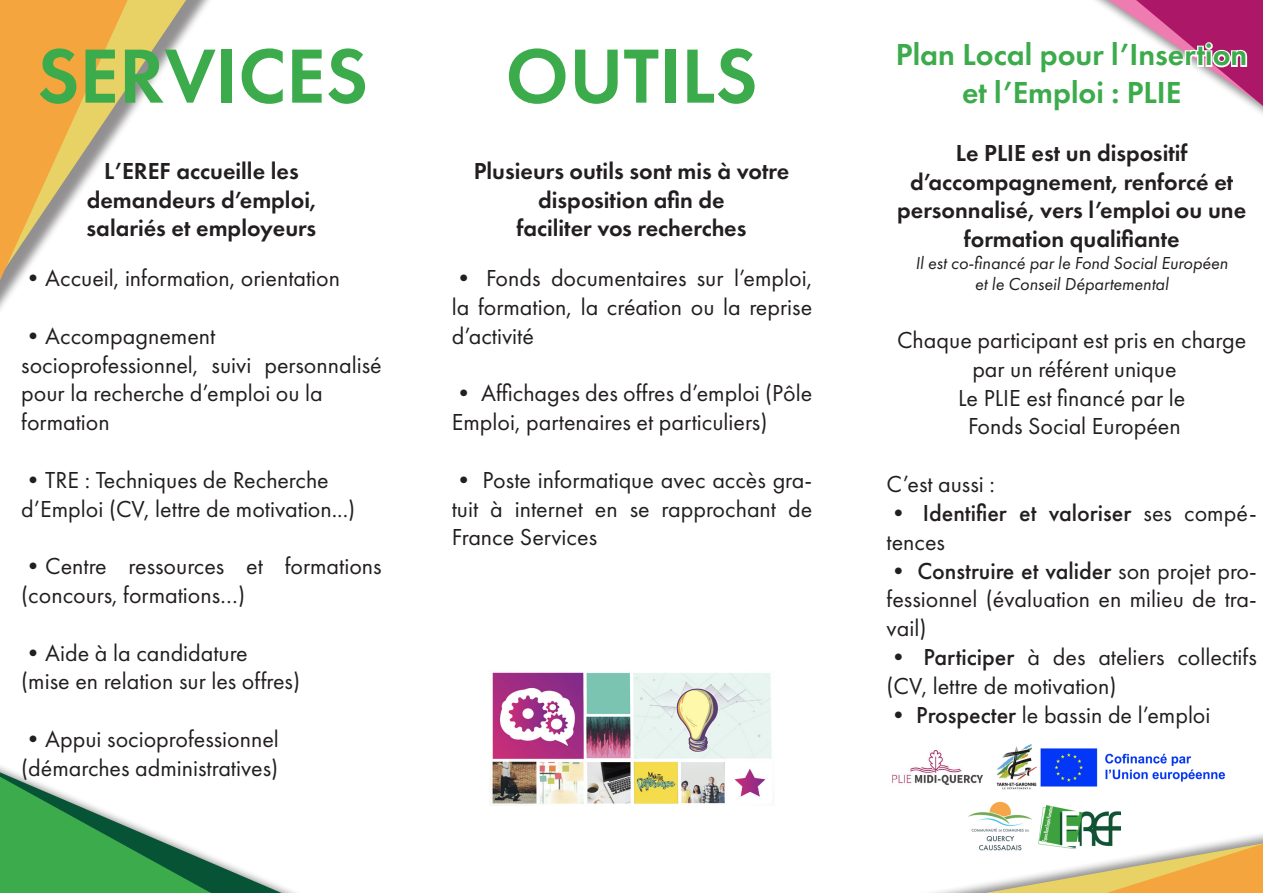
<style>
.page{position:relative;width:1263px;height:893px;background:#fff}
.page>*{position:absolute;margin:0;border:0;box-sizing:border-box;transform-origin:0 0}
.t1{font:600 79.5px "Futura PT";color:#3cab4b}
.t2{font:600 31.5px/37.8px "Futura PT";color:#3cab4b;text-align:center}
.t3{font:24px/28.8px "Futura PT";color:#231f20}
.t4{font:600 24px "Futura PT";color:#231f20}
.t5{font:500 24px/28.8px "Futura PT";color:#231f20}
.t6{font:italic 18px "Futura PT";color:#231f20}
.s1{color:#fff}
.s2{font-weight:400}
.s3{font-weight:500}
</style>
<div class="page">
<svg style="left:128px;top:0;width:58px;height:120px"></svg>
<svg style="left:0;top:0;width:128px;height:280px"></svg>
<svg style="left:985px;top:843px;width:278px;height:50px"></svg>
<svg style="left:0;top:772px;width:282px;height:121px"></svg>
<svg style="left:1108px;top:0;width:155px;height:106px"></svg>
<img style="left:892px;top:750px;width:91px;height:36px">
<img style="left:996px;top:744px;width:41px;height:46px">
<img style="left:969px;top:801px;width:62px;height:51px">
<img style="left:492px;top:672px;width:280px;height:132px">
<img style="left:1040px;top:748px;width:186px;height:39px">
<img style="left:1038px;top:805px;width:82px;height:44px">
<p class="t1" style="left:37px;top:26px;width:333px">SERVICES</p>
<p class="t1" style="left:505px;top:26px;width:254px">OUTILS</p>
<p class="t4" style="left:104px;top:156px;width:196px">L’EREF accueille les</p>
<p class="t4" style="left:87px;top:185px;width:231px">demandeurs d’emploi,</p>
<p class="t4" style="left:87px;top:213px;width:231px">salariés et employeurs</p>
<p class="t3" style="left:21px;top:264px;width:320px">•Accueil, information, orientation</p>
<p class="t3" style="left:21px;top:321px;width:196px">•Accompagnement</p>
<p class="t3" style="left:21px;top:350px;width:362px">socioprofessionnel, suivi personnalisé pour la recherche d’emploi ou la</p>
<p class="t3" style="left:21px;top:408px;width:90px">formation</p>
<p class="t3" style="left:21px;top:465px;width:309px">•TRE : Techniques de Recherche</p>
<p class="t3" style="left:21px;top:494px;width:336px">d’Emploi (CV, lettre de motivation...)</p>
<p class="t3" style="left:21px;top:552px;width:362px">•Centre ressources et formations (concours, formations…)</p>
<p class="t3" style="left:21px;top:638px;width:228px">•Aide à la candidature</p>
<p class="t3" style="left:21px;top:667px;width:280px">(mise en relation sur les offres)</p>
<p class="t3" style="left:21px;top:724px;width:259px">•Appui socioprofessionnel</p>
<p class="t3" style="left:21px;top:753px;width:259px">(démarches administratives)</p>
<p class="t4" style="left:474px;top:156px;width:317px">Plusieurs outils sont mis à votre</p>
<p class="t4" style="left:538px;top:185px;width:188px">disposition afin de</p>
<p class="t4" style="left:516px;top:213px;width:232px">faciliter vos recherches</p>
<p class="t3" style="left:452px;top:264px;width:362px;text-align:justify">• Fonds documentaires sur l’emploi, la formation, la création ou la reprise d’activité</p>
<p class="t3" style="left:452px;top:379px;width:362px">• Affichages des offres d’emploi (Pôle<br>Emploi, partenaires et particuliers)</p>
<p class="t3" style="left:452px;top:465px;width:362px;text-align:justify">• Poste informatique avec accès gra&shy;tuit à internet en se rapprochant de France Services</p>
<p class="t2" style="left:896px;top:36px;width:353px">Plan Local pour l’Inse<span class="s1">rtion </span>et l’Emploi : PLIE</p>
<p class="t4" style="left:956px;top:138px;width:233px">Le PLIE est un dispositif</p>
<p class="t4" style="left:910px;top:167px;width:325px">d’accompagnement, renforcé et</p>
<p class="t4" style="left:897px;top:195px;width:351px">personnalisé, vers l’emploi ou une</p>
<p class="t4" style="left:964px;top:224px;width:217px">formation qualifiante</p>
<p class="t6" style="left:915px;top:252px;width:314px">Il est co-financé par le Fond Social Européen</p>
<p class="t6" style="left:975px;top:274px;width:195px">et le Conseil Départemental</p>
<p class="t3" style="left:897px;top:326px;width:351px">Chaque participant est pris en charge</p>
<p class="t3" style="left:972px;top:354px;width:206px">par un référent unique</p>
<p class="t3" style="left:958px;top:383px;width:229px">Le PLIE est financé par le</p>
<p class="t3" style="left:968px;top:412px;width:214px">Fonds Social Européen</p>
<p class="t3" style="left:886px;top:470px;width:110px">C’est aussi :</p>
<p class="t5" style="left:886px;top:498px;width:372px"><span class="s2">•</span> Identifier et valoriser <span class="s2">ses compé&shy;tences</span></p>
<p class="t3" style="left:886px;top:556px;width:372px;text-align:justify">• <span class="s3">Construire et valider</span> son projet pro&shy;fessionnel (évaluation en milieu de tra&shy;vail)</p>
<p class="t3" style="left:886px;top:642px;width:372px">• <span class="s3">Participer</span> à des ateliers collectifs (CV, lettre de motivation)</p>
<p class="t3" style="left:886px;top:700px;width:325px">• <span class="s3">Prospecter</span> le bassin de l’emploi</p>
</div>
